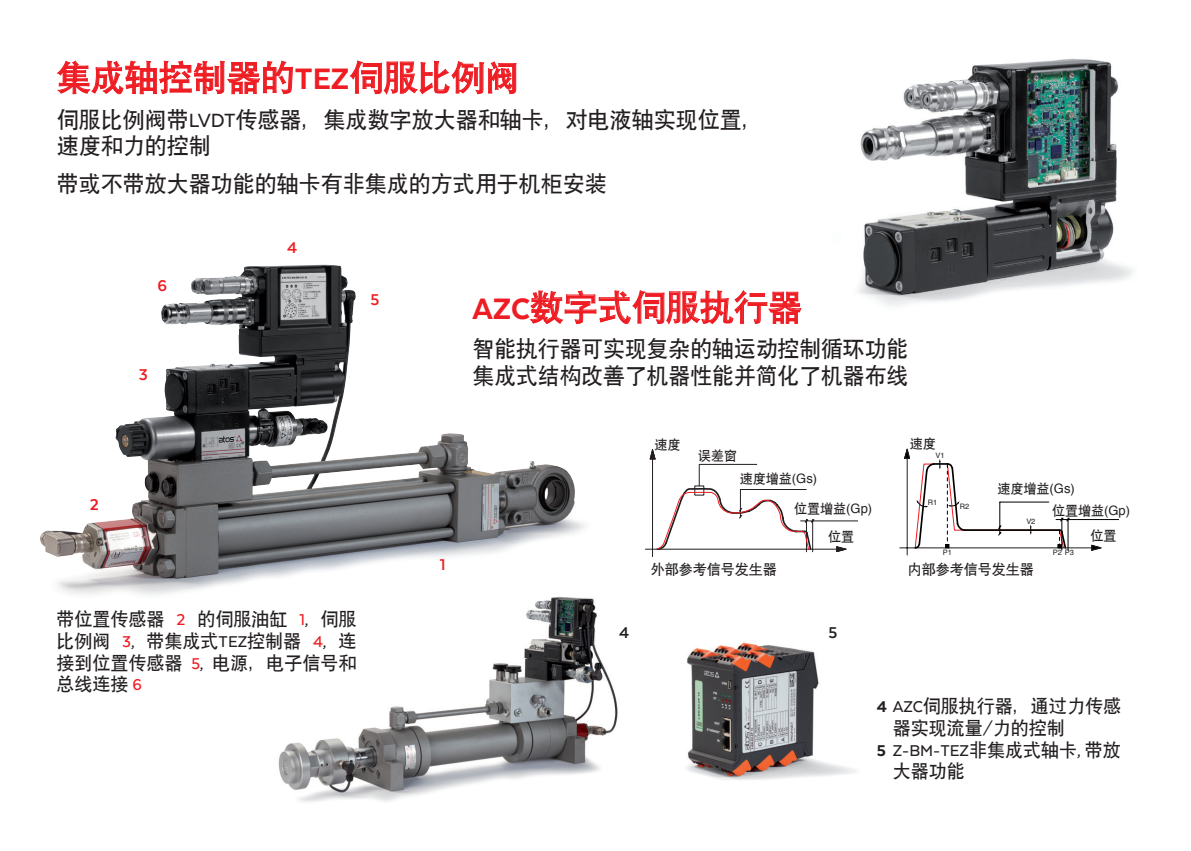
<style>
.page{position:relative;width:1191px;height:851px;background:#fff}
.page>*{position:absolute;margin:0;border:0;box-sizing:border-box;transform-origin:0 0}
.t1{font:34px "SIL Hei Med Jian";color:#ee1d23}
.t2{font:22px/26.4px "SIL Hei Med Jian";color:#231f20}
.Normale{font:18px/21.6px "SIL Hei Med Jian";color:#231f20}
.t3{font:700 18px "Texta Alt";color:#ee1d23}
.t4{font:700 18px "Texta Alt";color:#231f20}
.Normale-2{font:14px "SIL Hei Med Jian";color:#231f20}
.Normale-3{font:13px "SIL Hei Med Jian";color:#231f20}
.t5{font:7.4px "Helvetica";color:#231f20}
.s1{font-family:"Texta Alt";font-weight:800}
.s2{font-family:"Texta Alt";font-weight:500}
.s3{font-family:"Texta Alt";font-weight:500;color:#ee1d23}
.s4{font-family:"Helvetica"}
</style>
<div class="page">
<img style="left:40px;top:266px;width:546px;height:329px">
<img style="left:858px;top:58px;width:275px;height:248px">
<svg style="left:57px;top:60px;width:236px;height:35px"></svg>
<svg style="left:350px;top:60px;width:166px;height:34px"></svg>
<img style="left:686px;top:642px;width:170px;height:138px">
<svg style="left:529px;top:286px;width:272px;height:44px"></svg>
<img style="left:267px;top:591px;width:351px;height:211px">
<svg style="left:645px;top:449px;width:212px;height:108px"></svg>
<svg style="left:899px;top:448px;width:219px;height:107px"></svg>
<p class="t1" style="left:57px;top:55px;width:464px">集成轴控制器的<span class="s1">TEZ</span>伺服比例阀</p>
<p class="t2" style="left:57px;top:104px;width:708px">伺服比例阀带<span class="s2">LVDT</span>传感器，集成数字放大器和轴卡，对电液轴实现位置，速度和力的控制</p>
<p class="t2" style="left:57px;top:168px;width:552px">带或不带放大器功能的轴卡有非集成的方式用于机柜安装</p>
<p class="t3" style="left:157px;top:277px;width:11px">6</p>
<p class="t3" style="left:139px;top:365px;width:11px">3</p>
<p class="t3" style="left:287px;top:238px;width:12px">4</p>
<p class="t3" style="left:370px;top:290px;width:10px">5</p>
<p class="t3" style="left:90px;top:495px;width:11px">2</p>
<p class="Normale" style="left:57px;top:607px;width:301px;text-align:justify">带位置传感器 <span class="s3">2</span> 的伺服油缸 <span class="s3">1</span><span class="s2">,</span> 伺服比例阀 <span class="s3">3</span><span class="s2">,</span> 带集成式<span class="s2">TEZ</span>控制器 <span class="s3">4</span><span class="s2">,</span> 连接到位置传感器 <span class="s3">5</span><span class="s2">,</span> 电源，电子信号和总线连接 <span class="s3">6</span></p>
<p class="t3" style="left:440px;top:555px;width:7px">1</p>
<p class="t1" style="left:472px;top:284px;width:331px"><span class="s1">AZC</span>数字式伺服执行器</p>
<p class="t2" style="left:472px;top:334px;width:437px">智能执行器可实现复杂的轴运动控制循环功能</p>
<p class="t2" style="left:472px;top:360px;width:437px">集成式结构改善了机器性能并简化了机器布线</p>
<p class="t4" style="left:619px;top:623px;width:12px">4</p>
<p class="Normale-3" style="left:654px;top:436px;width:27px">速度</p>
<p class="Normale-3" style="left:698px;top:446px;width:40px">误差窗</p>
<p class="Normale-3" style="left:740px;top:470px;width:79px">速度增益<span class="s4">(Gs)</span></p>
<p class="Normale-3" style="left:794px;top:500px;width:80px">位置增益<span class="s4">(Gp)</span></p>
<p class="Normale-3" style="left:828px;top:528px;width:27px">位置</p>
<p class="Normale-2" style="left:651px;top:559px;width:127px">外部参考信号发生器</p>
<p class="t4" style="left:828px;top:623px;width:10px">5</p>
<p class="Normale-3" style="left:909px;top:435px;width:27px">速度</p>
<p class="t5" style="left:935px;top:450px;width:11px">V1</p>
<p class="Normale-3" style="left:997px;top:480px;width:79px">速度增益<span class="s4">(Gs)</span></p>
<p class="Normale-3" style="left:1052px;top:501px;width:79px">位置增益<span class="s4">(Gp)</span></p>
<p class="Normale-3" style="left:1090px;top:526px;width:27px">位置</p>
<p class="Normale-2" style="left:907px;top:559px;width:127px">内部参考信号发生器</p>
<p class="t5" style="left:927px;top:497px;width:11px">R1</p>
<p class="t5" style="left:959px;top:501px;width:11px">R2</p>
<p class="t5" style="left:1026px;top:516px;width:11px">V2</p>
<p class="t5" style="left:943px;top:548px;width:11px">P1</p>
<p class="t5" style="left:1052px;top:547px;width:23px">P2 P3</p>
<p class="Normale" style="left:892px;top:694px;width:230px;text-indent:-16px"><span class="s1">4</span> <span class="s2">AZC</span>伺服执行器，通过力传感器实现流量/力的控制</p>
<p class="Normale" style="left:892px;top:737px;width:229px;text-indent:-16px"><span class="s1">5</span> <span class="s2">Z-BM-TEZ</span>非集成式轴卡<span class="s2">,</span> 带放大器功能</p>
</div>
